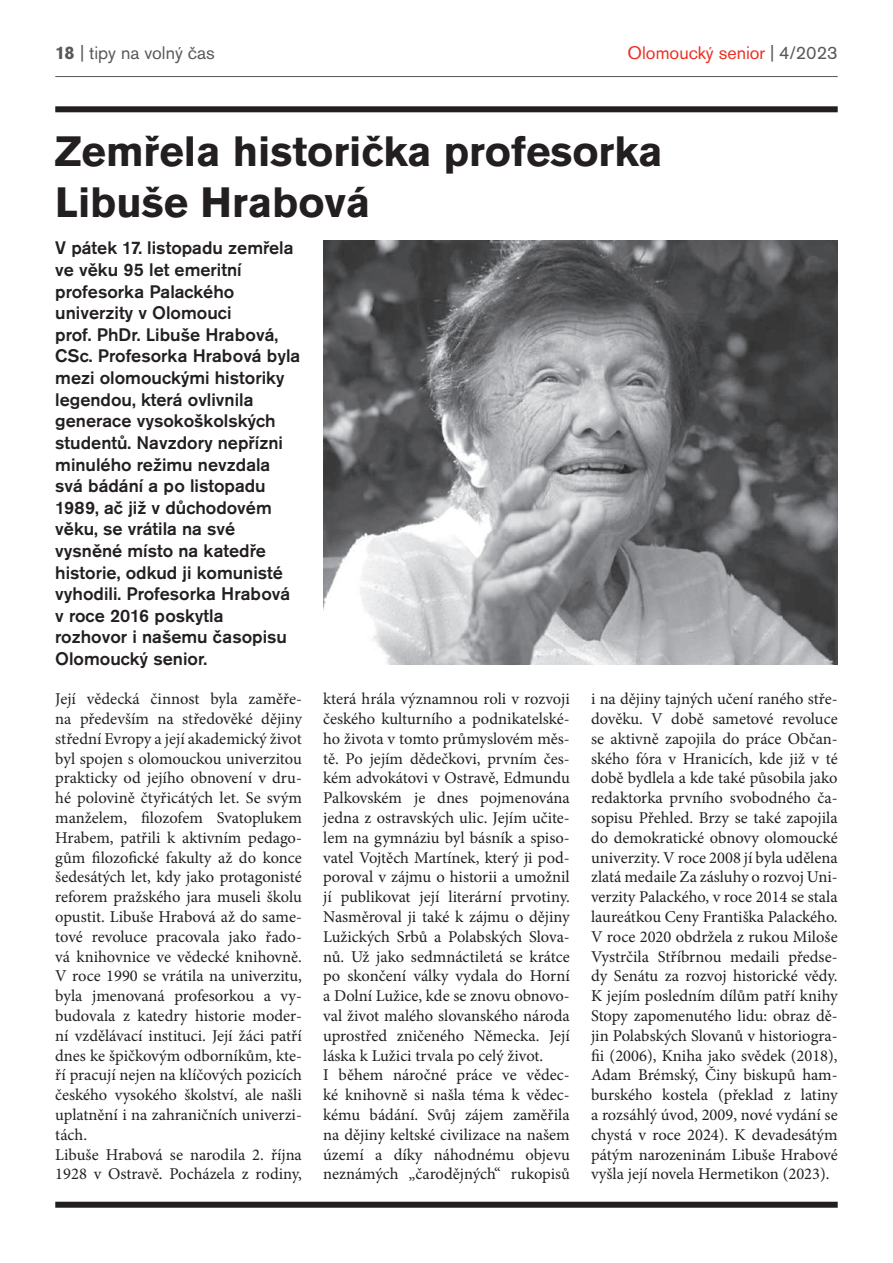
<style>
.page{position:relative;width:893px;height:1263px;background:#fff}
.page>*{position:absolute;margin:0;border:0;box-sizing:border-box;transform-origin:0 0}
.t1{font:700 42px/50.4px "Akzidenz Grotesk Pro";color:#231f20}
.t2{font:500 18px/21.6px "Akzidenz Grotesk Pro";color:#231f20}
.t3{font:18px "Akzidenz Grotesk Pro";color:#ee2e22}
.t4{font:18px "Akzidenz Grotesk Pro";color:#57585a}
.t5{font:16.5px/19.8px "Minion Pro";color:#231f20}
.s1{font-weight:700}
.s2{color:#57585a}
</style>
<div class="page">
<hr style="left:55px;top:76px;width:783px;height:1px;background:#57585a">
<img style="left:323px;top:241px;width:515px;height:423px">
<div style="left:55px;top:1202px;width:783px;height:6px;background:#231f20"></div>
<div style="left:55px;top:106px;width:783px;height:6px;background:#231f20"></div>
<p class="t4" style="left:55px;top:41px;width:161px"><span class="s1">18</span> | tipy na volný čas</p>
<p class="t3" style="left:628px;top:41px;width:212px">Olomoucký senior <span class="s2">| 4/2023</span></p>
<h1 class="t1" style="left:55px;top:126px;width:609px">Zemřela historička profesorka<br>Libuše Hrabová</h1>
<p class="t2" style="left:55px;top:237px;width:246px">V pátek 17. listopadu zemřela ve věku 95 let emeritní profesorka Palackého univerzity v Olomouci<br>prof. PhDr. Libuše Hrabová,<br>CSc. Profesorka Hrabová byla mezi olomouckými historiky legendou, která ovlivnila generace vysokoškolských studentů. Navzdory nepřízni minulého režimu nevzdala svá bádání a po listopadu<br>1989, ač již v důchodovém věku, se vrátila na své vysněné místo na katedře historie, odkud ji komunisté vyhodili. Profesorka Hrabová v roce 2016 poskytla<br>rozhovor i našemu časopisu<br>Olomoucký senior.</p>
<p class="t5" style="left:55px;top:689px;width:248px">Její vědecká činnost byla zaměře&shy;na především na středověké dějiny střední Evropy a její akademický život byl spojen s olomouckou univerzitou prakticky od jejího obnovení v dru&shy;hé polovině čtyřicátých let. Se svým manželem, filozofem Svatoplukem Hrabem, patřili k aktivním pedago&shy;gům filozofické fakulty až do konce šedesátých let, kdy jako protagonisté reforem pražského jara museli školu opustit. Libuše Hrabová až do same&shy;tové revoluce pracovala jako řado&shy;vá knihovnice ve vědecké knihovně.<br>V roce 1990 se vrátila na univerzitu, byla jmenovaná profesorkou a vy&shy;budovala z katedry historie moder&shy;ní vzdělávací instituci. Její žáci patří dnes ke špičkovým odborníkům, kte&shy;ří pracují nejen na klíčových pozicích českého vysokého školství, ale našli uplatnění i na zahraničních univerzi&shy;tách.<br>Libuše Hrabová se narodila 2. října 1928 v Ostravě. Pocházela z rodiny,</p>
<p class="t5" style="left:323px;top:689px;width:248px">která hrála významnou roli v rozvoji českého kulturního a podnikatelské&shy;ho života v tomto průmyslovém měs&shy;tě. Po jejím dědečkovi, prvním čes&shy;kém advokátovi v Ostravě, Edmundu Palkovském je dnes pojmenována jedna z ostravských ulic. Jejím učite&shy;lem na gymnáziu byl básník a spiso&shy;vatel Vojtěch Martínek, který ji pod&shy;poroval v zájmu o historii a umožnil jí publikovat její literární prvotiny.<br>Nasměroval ji také k zájmu o dějiny Lužických Srbů a Polabských Slova&shy;nů. Už jako sedmnáctiletá se krátce po skončení války vydala do Horní a Dolní Lužice, kde se znovu obnovo&shy;val život malého slovanského národa uprostřed zničeného Německa. Její láska k Lužici trvala po celý život.<br>I během náročné práce ve vědec&shy;ké knihovně si našla téma k vědec&shy;kému bádání. Svůj zájem zaměřila na dějiny keltské civilizace na našem území a díky náhodnému objevu neznámých „čarodějných“ rukopisů</p>
<p class="t5" style="left:591px;top:689px;width:248px;text-align:justify">i na dějiny tajných učení raného stře&shy;dověku. V době sametové revoluce se aktivně zapojila do práce Občan&shy;ského fóra v Hranicích, kde již v té době bydlela a kde také působila jako redaktorka prvního svobodného ča&shy;sopisu Přehled. Brzy se také zapojila do demokratické obnovy olomoucké univerzity. V roce 2008 jí byla udělena zlatá medaile Za zásluhy o rozvoj Uni&shy;verzity Palackého, v roce 2014 se stala laureátkou Ceny Františka Palackého.<br>V roce 2020 obdržela z rukou Miloše Vystrčila Stříbrnou medaili předse&shy;dy Senátu za rozvoj historické vědy.<br>K jejím posledním dílům patří knihy Stopy zapomenutého lidu: obraz dě&shy;jin Polabských Slovanů v historiogra&shy;fii (2006), Kniha jako svědek (2018), Adam Brémský, Činy biskupů ham&shy;burského kostela (překlad z latiny a rozsáhlý úvod, 2009, nové vydání se chystá v roce 2024). K devadesátým pátým narozeninám Libuše Hrabové vyšla její novela Hermetikon (2023).</p>
</div>
